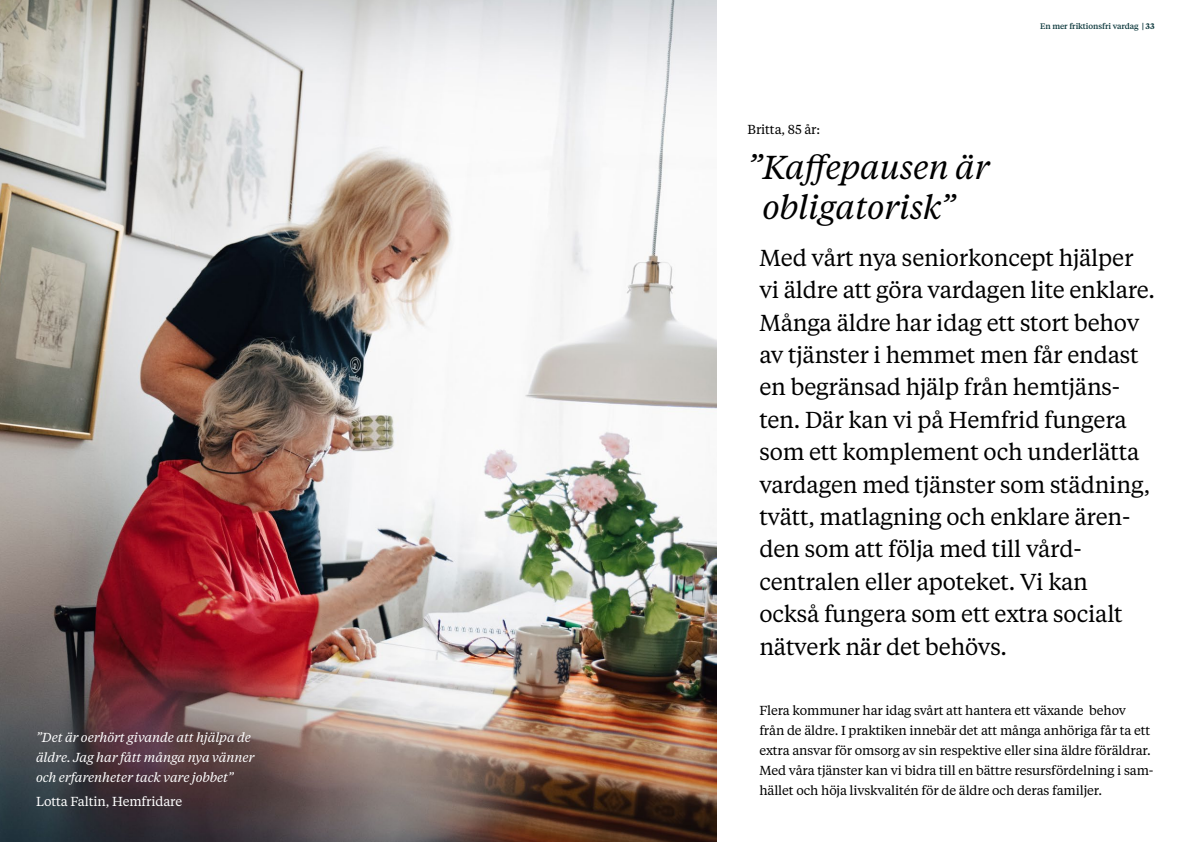
<style>
.page{position:relative;width:1191px;height:842px;background:#fff}
.page>*{position:absolute;margin:0;border:0;box-sizing:border-box;transform-origin:0 0}
.t1{font:italic 33px/40.4px "Tiempos Text";letter-spacing:-.01em;color:#000;text-align:center}
.t2{font:23px/32.4px "Tiempos Text";letter-spacing:-.01em;color:#000}
.t3{font:13px/20px "Tiempos Text";letter-spacing:-.01em;color:#000}
.t4{font:italic 13px/20px "Tiempos Text";letter-spacing:-.01em;color:#fff}
.t5{font:13px "Tiempos Text";letter-spacing:-.01em;color:#fff}
.t6{font:500 8px "Tiempos Text";letter-spacing:-.01em;color:#0c383c}
.s1{font-weight:600}
</style>
<div class="page">
<img style="left:0;top:0;width:716px;height:842px">
<p class="t4" style="left:36px;top:726px;width:220px">”Det är oerhört givande att hjälpa de äldre. Jag har fått många nya vänner och erfarenheter tack vare jobbet”</p>
<p class="t5" style="left:36px;top:792px;width:148px">Lotta Faltin, Hemfridare</p>
<p class="t3" style="left:747px;top:119px;width:74px">Britta, 85 år:</p>
<h1 class="t1" style="left:747px;top:145px;width:244px">”Kaffepausen är obligatorisk”</h1>
<p class="t6" style="left:1040px;top:20px;width:116px">En mer friktionsfri vardag <span class="s1">| 33</span></p>
<p class="t2" style="left:759px;top:240px;width:397px">Med vårt nya seniorkoncept hjälper vi äldre att göra vardagen lite enklare.<br>Många äldre har idag ett stort behov av tjänster i hemmet men får endast en begränsad hjälp från hemtjäns&shy;ten. Där kan vi på Hemfrid fungera som ett komplement och underlätta vardagen med tjänster som städning, tvätt, matlagning och enklare ären&shy;den som att följa med till vård&shy;centralen eller apoteket. Vi kan<br>också fungera som ett extra socialt nätverk när det behövs.</p>
<p class="t3" style="left:759px;top:700px;width:396px">Flera kommuner har idag svårt att hantera ett växande behov från de äldre. I praktiken innebär det att många anhöriga får ta ett extra ansvar för omsorg av sin respektive eller sina äldre föräldrar.<br>Med våra tjänster kan vi bidra till en bättre resursfördelning i sam&shy;hället och höja livskvalitén för de äldre och deras familjer.</p>
</div>
